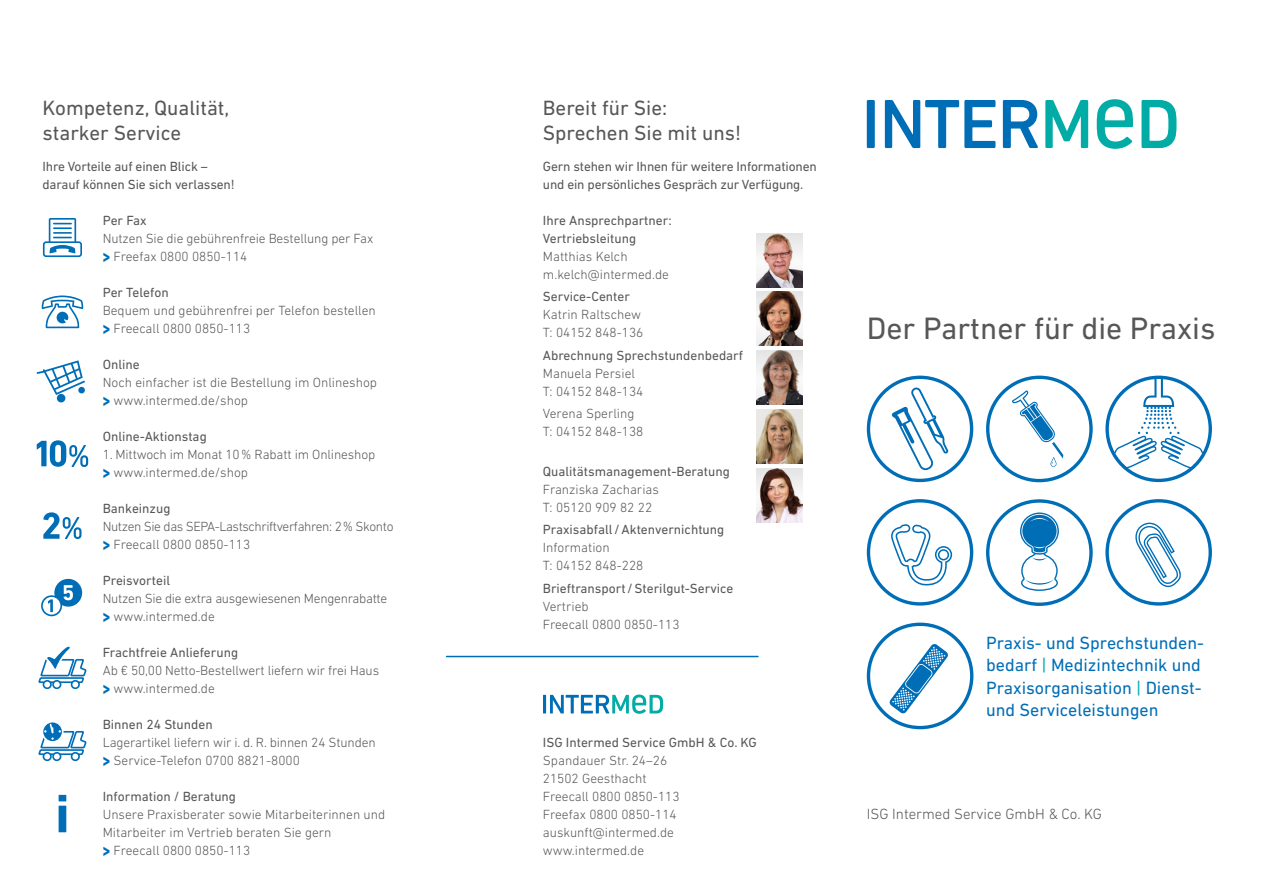
<style>
.page{position:relative;width:1263px;height:893px;background:#fff}
.page>*{position:absolute;margin:0;border:0;box-sizing:border-box;transform-origin:0 0}
.t1{font:31.5px "DIN Next LT Pro";color:#575756}
.t2{font:21px/25.2px "DIN Next LT Pro";color:#575756}
.t3{font:18px/22.5px "DIN Next LT Pro";color:#006eb7;text-align:justify}
.t4{font:300 15px "DIN Next LT Pro";color:#575756}
.t5{font:300 13.5px/18px "DIN Next LT Pro";color:#575756}
.t6{font:13.5px/18px "DIN Next LT Pro";color:#575756}
.t7{font:300 13.5px/18px "DIN Next LT Pro";letter-spacing:-.03em;color:#575756}
.t8{font:300 13.5px/18px "DIN Next LT Pro";letter-spacing:-.02em;color:#575756}
.s1{font-weight:700;font-size:20.25px;color:#006eb7}
.s2{color:#00aca5}
</style>
<div class="page">
<hr style="left:446px;top:656px;width:312px;height:1px;background:#006eb7">
<svg style="left:543px;top:694px;width:120px;height:20px"></svg>
<img style="left:757px;top:292px;width:45px;height:54px">
<img style="left:757px;top:350px;width:45px;height:54px">
<img style="left:757px;top:469px;width:45px;height:53px">
<img style="left:757px;top:410px;width:45px;height:53px">
<img style="left:757px;top:233px;width:45px;height:55px">
<div style="left:49px;top:218px;width:27px;height:35px;border:2px solid #006eb7"></div>
<div style="left:44px;top:242px;width:37px;height:14px;background:#fff;border-radius:2px"></div>
<div style="left:43px;top:241px;width:39px;height:16px;border:2px solid #006eb7;border-radius:2px"></div>
<svg style="left:50px;top:245px;width:25px;height:8px"></svg>
<svg style="left:54px;top:223px;width:17px;height:15px"></svg>
<svg style="left:42px;top:295px;width:41px;height:33px"></svg>
<svg style="left:37px;top:360px;width:48px;height:43px"></svg>
<svg style="left:43px;top:512px;width:39px;height:27px"></svg>
<svg style="left:37px;top:440px;width:51px;height:27px"></svg>
<svg style="left:41px;top:578px;width:42px;height:38px"></svg>
<div style="left:52px;top:680px;width:9px;height:9px;border:2px solid #006eb7;border-radius:50%"></div>
<div style="left:43px;top:680px;width:9px;height:9px;border:2px solid #006eb7;border-radius:50%"></div>
<div style="left:71px;top:680px;width:9px;height:9px;border:2px solid #006eb7;border-radius:50%"></div>
<svg style="left:38px;top:646px;width:49px;height:38px"></svg>
<div style="left:52px;top:752px;width:9px;height:9px;border:2px solid #006eb7;border-radius:50%"></div>
<div style="left:43px;top:752px;width:9px;height:9px;border:2px solid #006eb7;border-radius:50%"></div>
<div style="left:71px;top:752px;width:9px;height:9px;border:2px solid #006eb7;border-radius:50%"></div>
<svg style="left:38px;top:722px;width:49px;height:34px"></svg>
<svg style="left:59px;top:795px;width:7px;height:37px"></svg>
<svg style="left:867px;top:623px;width:106px;height:106px"></svg>
<svg style="left:986px;top:376px;width:107px;height:106px"></svg>
<svg style="left:986px;top:499px;width:107px;height:107px"></svg>
<svg style="left:867px;top:376px;width:106px;height:106px"></svg>
<svg style="left:1105px;top:376px;width:107px;height:106px"></svg>
<svg style="left:867px;top:499px;width:106px;height:107px"></svg>
<svg style="left:1105px;top:499px;width:107px;height:107px"></svg>
<svg style="left:867px;top:100px;width:171px;height:48px"></svg>
<svg style="left:1045px;top:99px;width:131px;height:50px"></svg>
<h2 class="t2" style="left:43px;top:95px;width:188px">Kompetenz, Qualität, starker Service</h2>
<p class="t6" style="left:43px;top:157px;width:194px">Ihre Vorteile auf einen Blick – darauf können Sie sich verlassen!</p>
<p class="t6" style="left:103px;top:211px;width:45px">Per Fax</p>
<p class="t5" style="left:103px;top:229px;width:272px">Nutzen Sie die gebührenfreie Bestellung per Fax <span class="s1">&gt;</span> Freefax 0800 0850-114</p>
<p class="t6" style="left:103px;top:283px;width:67px">Per Telefon</p>
<p class="t5" style="left:103px;top:301px;width:275px">Bequem und gebührenfrei per Telefon bestellen <span class="s1">&gt;</span> Freecall 0800 0850-113</p>
<p class="t6" style="left:103px;top:355px;width:39px">Online</p>
<p class="t5" style="left:103px;top:373px;width:276px">Noch einfacher ist die Bestellung im Onlineshop <span class="s1">&gt;</span> www.intermed.de/shop</p>
<p class="t6" style="left:103px;top:427px;width:106px">Online-Aktionstag</p>
<p class="t5" style="left:103px;top:445px;width:274px">1. Mittwoch im Monat 10% Rabatt im Onlineshop <span class="s1">&gt;</span> www.intermed.de/shop</p>
<p class="t6" style="left:103px;top:499px;width:69px">Bankeinzug</p>
<p class="t7" style="left:103px;top:517px;width:292px">Nutzen Sie das SEPA-Lastschriftverfahren: 2% Skonto <span class="s1">&gt;</span> Freecall 0800 0850-113</p>
<p class="t6" style="left:103px;top:571px;width:69px">Preisvorteil</p>
<p class="t8" style="left:103px;top:589px;width:286px">Nutzen Sie die extra ausgewiesenen Mengenrabatte <span class="s1">&gt;</span> www.intermed.de</p>
<p class="t6" style="left:103px;top:643px;width:137px">Frachtfreie Anlieferung</p>
<p class="t5" style="left:103px;top:661px;width:278px">Ab € 50,00 Netto-Bestellwert liefern wir frei Haus <span class="s1">&gt;</span> www.intermed.de</p>
<p class="t6" style="left:103px;top:715px;width:111px">Binnen 24 Stunden</p>
<p class="t5" style="left:103px;top:733px;width:274px">Lagerartikel liefern wir i. d. R. binnen 24 Stunden <span class="s1">&gt;</span> Service-Telefon 0700 8821-8000</p>
<p class="t6" style="left:103px;top:787px;width:135px">Information / Beratung</p>
<p class="t5" style="left:103px;top:805px;width:284px">Unsere Praxisberater sowie Mitarbeiterinnen und<br>Mitarbeiter im Vertrieb beraten Sie gern<br><span class="s1">&gt;</span> Freecall 0800 0850-113</p>
<h2 class="t2" style="left:543px;top:95px;width:200px">Bereit für Sie:<br>Sprechen Sie mit uns!</h2>
<p class="t6" style="left:543px;top:157px;width:275px">Gern stehen wir Ihnen für weitere Informationen und ein persönliches Gespräch zur Verfügung.</p>
<p class="t6" style="left:543px;top:211px;width:130px">Ihre Ansprechpartner:<br>Vertriebsleitung</p>
<p class="t5" style="left:543px;top:247px;width:128px">Matthias Kelch m.kelch@intermed.de</p>
<p class="t6" style="left:543px;top:288px;width:89px">Service-Center</p>
<p class="t5" style="left:543px;top:306px;width:102px">Katrin Raltschew<br>T: 04152 848-136</p>
<p class="t6" style="left:543px;top:346px;width:202px">Abrechnung Sprechstundenbedarf</p>
<p class="t5" style="left:543px;top:364px;width:102px">Manuela Persiel<br>T: 04152 848-134</p>
<p class="t5" style="left:543px;top:404px;width:102px">Verena Sperling<br>T: 04152 848-138</p>
<p class="t6" style="left:543px;top:462px;width:188px">Qualitätsmanagement-Beratung</p>
<p class="t5" style="left:543px;top:480px;width:118px">Franziska Zacharias<br>T: 05120 909 82 22</p>
<p class="t6" style="left:543px;top:521px;width:183px">Praxisabfall /Aktenvernichtung</p>
<p class="t5" style="left:543px;top:539px;width:102px">Information<br>T: 04152 848-228</p>
<p class="t6" style="left:543px;top:579px;width:192px">Brieftransport /Sterilgut-Service</p>
<p class="t5" style="left:543px;top:597px;width:138px">Vertrieb<br>Freecall 0800 0850-113</p>
<p class="t6" style="left:543px;top:733px;width:215px">ISG Intermed Service GmbH &amp; Co. KG</p>
<p class="t5" style="left:543px;top:751px;width:138px">Spandauer Str. 24–26<br>21502 Geesthacht<br>Freecall 0800 0850-113<br>Freefax 0800 0850-114 auskunft@intermed.de www.intermed.de</p>
<h1 class="t1" style="left:867px;top:310px;width:350px">Der Partner für die Praxis</h1>
<h3 class="t3" style="left:986px;top:631px;width:217px">Praxis- und Sprechstunden-- bedarf <span class="s2">|</span> Medizintechnik und Praxisorganisation <span class="s2">|</span> Dienst&shy;und Serviceleistungen</h3>
<p class="t4" style="left:867px;top:806px;width:237px">ISG Intermed Service GmbH &amp; Co. KG</p>
</div>
